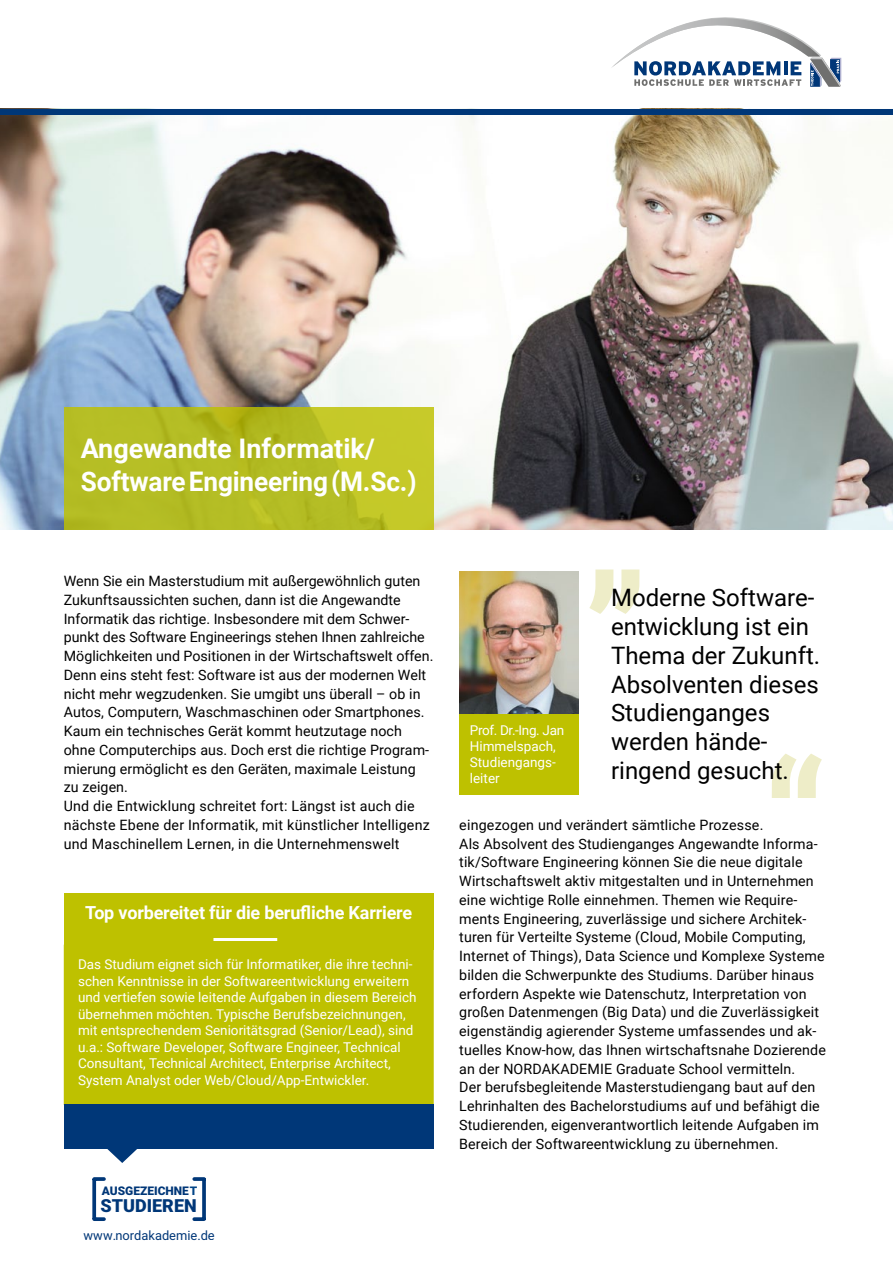
<style>
.page{position:relative;width:893px;height:1263px;background:#fff}
.page>*{position:absolute;margin:0;border:0;box-sizing:border-box;transform-origin:0 0}
.t1{font:700 27px/33px "Roboto";letter-spacing:-.005em;color:#fff}
.t2{font:24px/28.8px "Roboto";color:#000}
.t3{font:700 18px "Roboto";letter-spacing:-.01em;color:#fff}
.t4{font:900 18px "Roboto";color:#003778}
.t5{font:14.25px/18.8px "Roboto";letter-spacing:.01em;color:#000}
.t6{font:13.5px/16.5px "Roboto";color:#fff}
.t7{font:12.9px "Roboto";color:#003778}
.t8{font:900 12px "Roboto";color:#003778}
.s1{color:#004487}
</style>
<div class="page">
<img style="left:0;top:114px;width:893px;height:416px">
<svg style="left:64px;top:407px;width:370px;height:123px;background:#b7be23"></svg>
<div style="left:0;top:109px;width:893px;height:5px;background:#003778"></div>
<svg style="left:92px;top:1180px;width:4px;height:38px"></svg>
<svg style="left:94px;top:1177px;width:10px;height:4px"></svg>
<svg style="left:94px;top:1217px;width:10px;height:4px"></svg>
<svg style="left:202px;top:1180px;width:4px;height:38px"></svg>
<svg style="left:194px;top:1177px;width:10px;height:4px"></svg>
<svg style="left:194px;top:1217px;width:10px;height:4px"></svg>
<div style="left:65px;top:945px;width:368px;height:159px;background:#bec100"></div>
<div style="left:64px;top:945px;width:370px;height:160px;border:2px solid #bec100"></div>
<div style="left:64px;top:893px;width:370px;height:56px;background:#bec100"></div>
<hr style="left:213px;top:938px;width:64px;height:3px;background:#fff">
<img style="left:459px;top:571px;width:120px;height:143px">
<svg style="left:589px;top:569px;width:50px;height:45px"></svg>
<svg style="left:772px;top:753px;width:50px;height:45px"></svg>
<div style="left:459px;top:714px;width:120px;height:80px;background:#bec100"></div>
<svg style="left:107px;top:1149px;width:30px;height:14px"></svg>
<div style="left:64px;top:1104px;width:370px;height:45px;background:#003778"></div>
<svg style="left:612px;top:17px;width:229px;height:70px"></svg>
<h1 class="t1" style="left:81px;top:431px;width:337px">Angewandte Informatik/<br>Software Engineering (M.Sc.)</h1>
<p class="t5" style="left:64px;top:571px;width:371px">Wenn Sie ein Masterstudium mit außergewöhnlich guten Zukunftsaussichten suchen, dann ist die Angewandte Informatik das richtige. Insbesondere mit dem Schwer&shy;punkt des Software Engineerings stehen Ihnen zahlreiche Möglichkeiten und Positionen in der Wirtschaftswelt offen.<br>Denn eins steht fest: Software ist aus der modernen Welt nicht mehr wegzudenken. Sie umgibt uns überall – ob in Autos, Computern, Waschmaschinen oder Smartphones.<br>Kaum ein technisches Gerät kommt heutzutage noch ohne Computerchips aus. Doch erst die richtige Program&shy;mierung ermöglicht es den Geräten, maximale Leistung zu zeigen.<br>Und die Entwicklung schreitet fort: Längst ist auch die nächste Ebene der Informatik, mit künstlicher Intelligenz und Maschinellem Lernen, in die Unternehmenswelt</p>
<p class="t3" style="left:85px;top:900px;width:328px">Top vorbereitet für die berufliche Karriere</p>
<p class="t6" style="left:78px;top:955px;width:340px">Das Studium eignet sich für Informatiker, die ihre techni&shy;schen Kenntnisse in der Softwareentwicklung erweitern und vertiefen sowie leitende Aufgaben in diesem Bereich übernehmen möchten. Typische Berufsbezeichnungen, mit entsprechendem Senioritätsgrad (Senior/Lead), sind u.a.: Software Developer, Software Engineer, Technical Consultant, Technical Architect, Enterprise Architect, System Analyst oder Web/Cloud/App-Entwickler.</p>
<p class="t8" style="left:102px;top:1182px;width:97px">AUSGEZEICHNE<span class="s1">T</span></p>
<p class="t7" style="left:84px;top:1226px;width:133px">www.nordakademie.de</p>
<p class="t4" style="left:101px;top:1193px;width:98px">STUDIEREN</p>
<h2 class="t2" style="left:611px;top:582px;width:211px">Moderne Software&shy;entwicklung ist ein<br>Thema der Zukunft.<br>Absolventen dieses<br>Studienganges werden hände&shy;ringend gesucht.</h2>
<p class="t6" style="left:470px;top:721px;width:96px">Prof. Dr.-Ing. Jan<br>Himmelspach,<br>Studiengangs&shy;leiter</p>
<p class="t5" style="left:459px;top:815px;width:368px">eingezogen und verändert sämtliche Prozesse.<br>Als Absolvent des Studienganges Angewandte Informa&shy;tik/Software Engineering können Sie die neue digitale Wirtschaftswelt aktiv mitgestalten und in Unternehmen eine wichtige Rolle einnehmen. Themen wie Require&shy;ments Engineering, zuverlässige und sichere Architek&shy;turen für Verteilte Systeme (Cloud, Mobile Computing, Internet of Things), Data Science und Komplexe Systeme bilden die Schwerpunkte des Studiums. Darüber hinaus erfordern Aspekte wie Datenschutz, Interpretation von großen Datenmengen (Big Data) und die Zuverlässigkeit eigenständig agierender Systeme umfassendes und ak&shy;tuelles Know-how, das Ihnen wirtschaftsnahe Dozierende an der NORDAKADEMIE Graduate School vermitteln.<br>Der berufsbegleitende Masterstudiengang baut auf den Lehrinhalten des Bachelorstudiums auf und befähigt die Studierenden, eigenverantwortlich leitende Aufgaben im Bereich der Softwareentwicklung zu übernehmen.</p>
</div>
